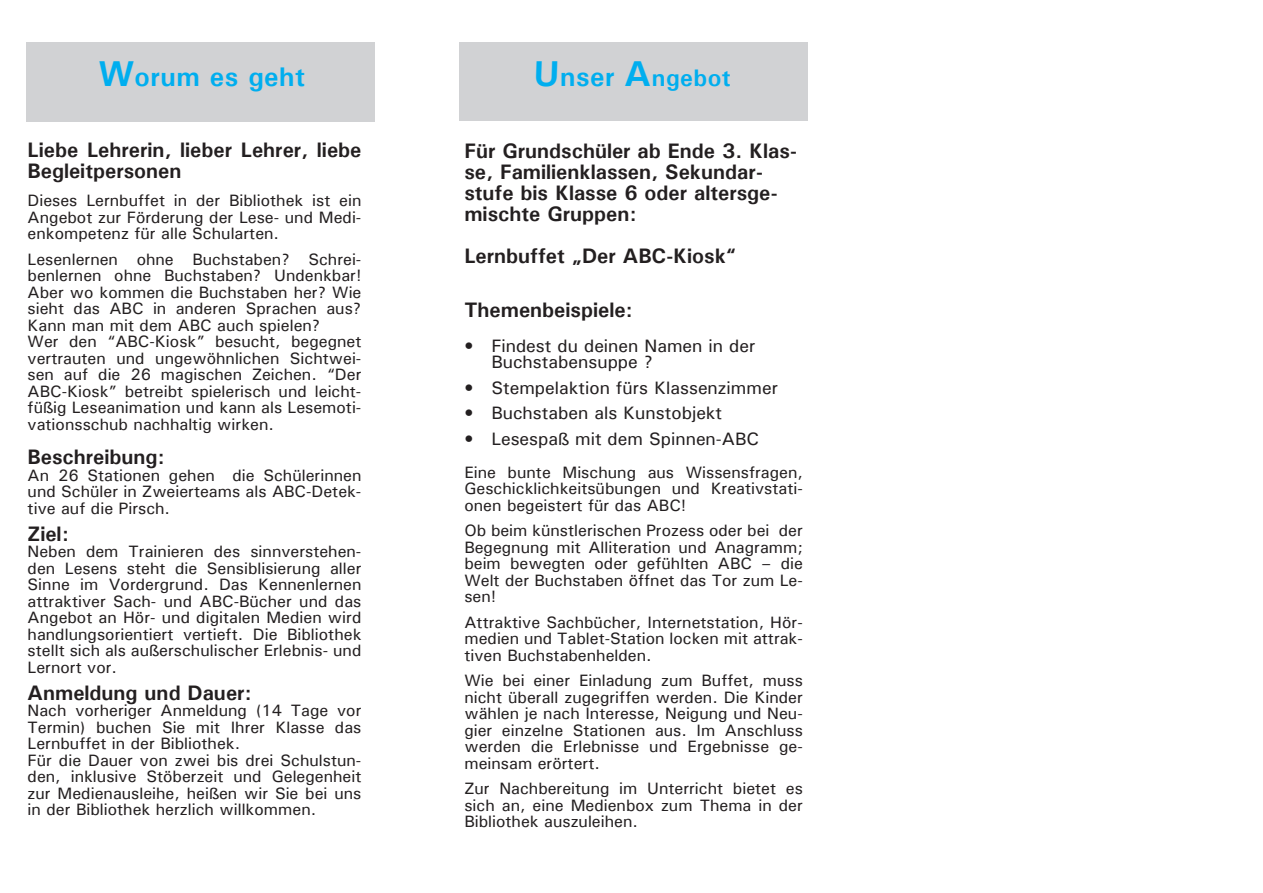
<style>
.page{position:relative;width:1263px;height:893px;background:#fff}
.page>*{position:absolute;margin:0;border:0;box-sizing:border-box;transform-origin:0 0}
.t1{font:700 27px "Univers";letter-spacing:.02em;color:#00aeef}
.t2{font:700 24px "Univers";letter-spacing:.02em;color:#00aeef}
.t3{font:700 21px/21px "Univers";color:#231f20}
.t4{font:500 18px/16.5px "Univers";color:#231f20}
.t5{font:500 16.5px/16.5px "Univers";color:#231f20;text-align:justify}
.s1{font-size:36px}
.s2{font-size:27px}
</style>
<div class="page">
<div style="left:27px;top:43px;width:348px;height:79px;background:#d1d2d4"></div>
<div style="left:459px;top:43px;width:349px;height:78px;background:#d1d2d4"></div>
<p class="t1" style="left:98px;top:59px;width:209px"><span class="s1">W</span>orum es geht</p>
<p class="t3" style="left:28px;top:139px;width:335px">Liebe Lehrerin, lieber Lehrer, liebe<br>Begleitpersonen</p>
<p class="t5" style="left:28px;top:192px;width:335px">Dieses Lernbuffet in der Bibliothek ist ein Angebot zur Förderung der Lese- und Medi&shy;enkompetenz für alle Schularten.</p>
<p class="t5" style="left:28px;top:251px;width:335px">Lesenlernen ohne Buchstaben? Schrei&shy;benlernen ohne Buchstaben? Undenkbar!<br>Aber wo kommen die Buchstaben her? Wie sieht das ABC in anderen Sprachen aus?<br>Kann man mit dem ABC auch spielen?</p>
<p class="t5" style="left:28px;top:333px;width:335px">Wer den “ABC-Kiosk” besucht, begegnet vertrauten und ungewöhnlichen Sichtwei&shy;sen auf die 26 magischen Zeichen. “Der ABC-Kiosk” betreibt spielerisch und leicht&shy;füßig Leseanimation und kann als Lesemoti&shy;vationsschub nachhaltig wirken.</p>
<p class="t3" style="left:28px;top:446px;width:138px">Beschreibung:</p>
<p class="t5" style="left:28px;top:467px;width:335px">An 26 Stationen gehen die Schülerinnen und Schüler in Zweierteams als ABC-Detek&shy;tive auf die Pirsch.</p>
<p class="t3" style="left:28px;top:523px;width:43px">Ziel:</p>
<p class="t5" style="left:28px;top:543px;width:335px">Neben dem Trainieren des sinnverstehen&shy;den Lesens steht die Sensiblisierung aller Sinne im Vordergrund. Das Kennenlernen attraktiver Sach- und ABC-Bücher und das Angebot an Hör- und digitalen Medien wird handlungsorientiert vertieft. Die Bibliothek stellt sich als außerschulischer Erlebnis- und Lernort vor.</p>
<p class="t3" style="left:28px;top:682px;width:225px">Anmeldung und Dauer:</p>
<p class="t5" style="left:28px;top:702px;width:335px">Nach vorheriger Anmeldung (14 Tage vor Termin) buchen Sie mit Ihrer Klasse das Lernbuffet in der Bibliothek.</p>
<p class="t5" style="left:28px;top:752px;width:335px">Für die Dauer von zwei bis drei Schulstun&shy;den, inklusive Stöberzeit und Gelegenheit zur Medienausleihe, heißen wir Sie bei uns in der Bibliothek herzlich willkommen.</p>
<p class="t2" style="left:533px;top:63px;width:199px"><span class="s1">U</span><span class="s2">nser</span> <span class="s1">A</span>ngebot</p>
<p class="t3" style="left:464px;top:140px;width:334px">Für Grundschüler ab Ende 3. Klas&shy;se, Familienklassen, Sekundar&shy;stufe bis Klasse 6 oder altersge&shy;mischte Gruppen:</p>
<p class="t3" style="left:464px;top:245px;width:273px">Lernbuffet „Der ABC-Kiosk“</p>
<p class="t3" style="left:464px;top:299px;width:170px">Themenbeispiele:</p>
<p class="t4" style="left:491px;top:337px;width:265px;text-indent:-27px">• Findest du deinen Namen in der<br>Buchstabensuppe ?</p>
<p class="t4" style="left:464px;top:379px;width:315px">• Stempelaktion fürs Klassenzimmer</p>
<p class="t4" style="left:464px;top:404px;width:259px">• Buchstaben als Kunstobjekt</p>
<p class="t4" style="left:464px;top:430px;width:296px">• Lesespaß mit dem Spinnen-ABC</p>
<p class="t5" style="left:464px;top:463px;width:340px">Eine bunte Mischung aus Wissensfragen, Geschicklichkeitsübungen und Kreativstati&shy;onen begeistert für das ABC!</p>
<p class="t5" style="left:464px;top:522px;width:340px">Ob beim künstlerischen Prozess oder bei der Begegnung mit Alliteration und Anagramm; beim bewegten oder gefühlten ABC – die Welt der Buchstaben öffnet das Tor zum Le&shy;sen!</p>
<p class="t5" style="left:464px;top:613px;width:340px">Attraktive Sachbücher, Internetstation, Hör&shy;medien und Tablet-Station locken mit attrak&shy;tiven Buchstabenhelden.</p>
<p class="t5" style="left:464px;top:672px;width:340px">Wie bei einer Einladung zum Buffet, muss nicht überall zugegriffen werden. Die Kinder wählen je nach Interesse, Neigung und Neu&shy;gier einzelne Stationen aus. Im Anschluss werden die Erlebnisse und Ergebnisse ge&shy;meinsam erörtert.</p>
<p class="t5" style="left:464px;top:780px;width:340px">Zur Nachbereitung im Unterricht bietet es sich an, eine Medienbox zum Thema in der Bibliothek auszuleihen.</p>
</div>
